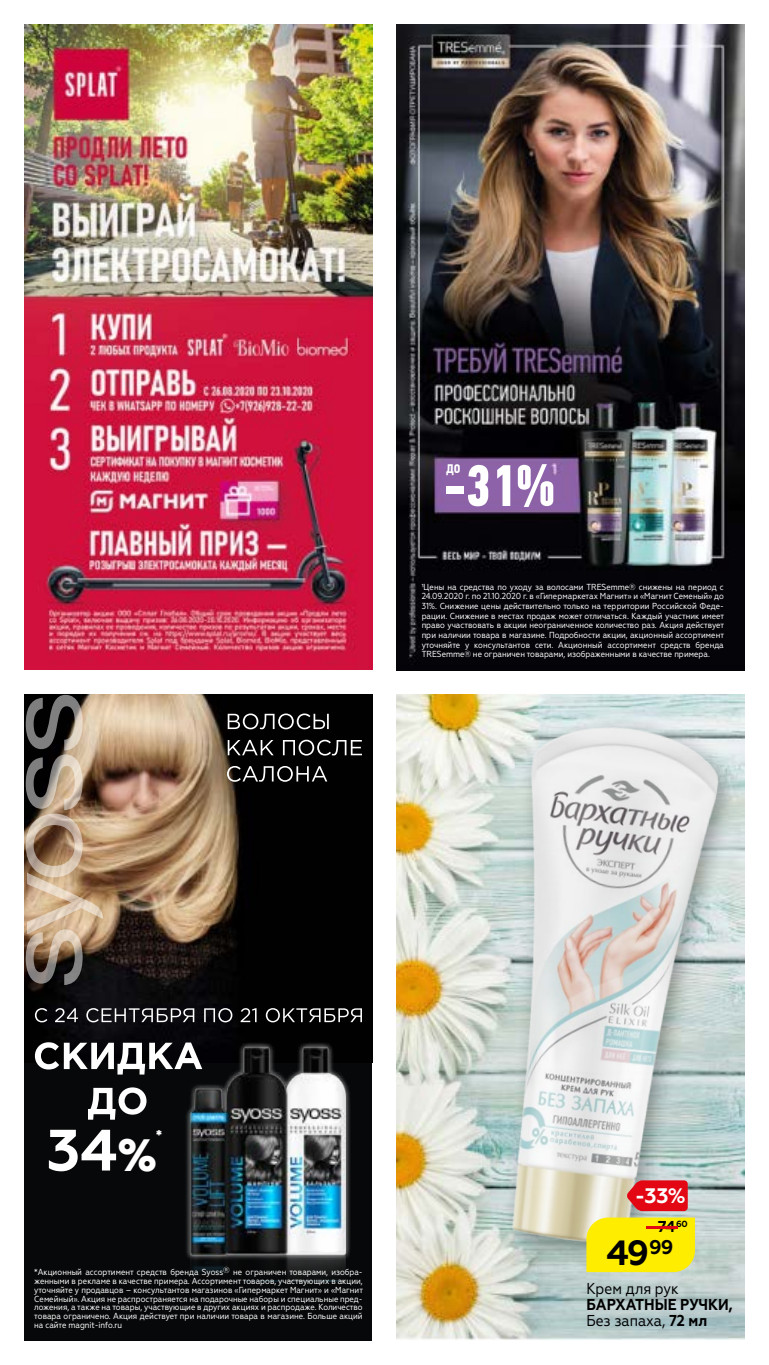
<style>
.page{position:relative;width:769px;height:1365px;background:#fff}
.page>*{position:absolute;margin:0;border:0;box-sizing:border-box;transform-origin:0 0}
.t1{font:700 58.62px "PF Din Text Comp Pro";color:#fff}
.t2{font:700 58.1px "Geometria";color:#fff}
.t3{font:700 35px "Geometria";color:#000}
.t4{font:700 21px "Geometria";color:#fff}
.t5{font:500 17.5px "PF Din Text Comp Pro";color:#fff}
.t6{font:15.75px/15.8px "Geometria Narrow";color:#000}
.t7{font:700 15.75px "Geometria";color:#000}
.t8{font:800 14.35px "Geometria";color:#fff}
.t9{font:700 8.92px "Geometria";color:#000}
.t10{font:8.75px/9.6px "Geometria Narrow";color:#fff;text-align:justify}
.s1{font-weight:800;font-size:45.32px}
.s2{font-size:15.75px;color:#e30613}
.s3{font-weight:700}
</style>
<div class="page">
<img style="left:25px;top:25px;width:347px;height:645px">
<img style="left:397px;top:25px;width:347px;height:645px">
<div style="left:25px;top:1056px;width:347px;height:283px;background:#070809"></div>
<img style="left:25px;top:694px;width:347px;height:362px">
<svg style="left:26px;top:694px;width:77px;height:290px;background:#927e6b"></svg>
<img style="left:169px;top:1040px;width:192px;height:241px">
<svg style="left:35px;top:1042px;width:167px;height:32px"></svg>
<svg style="left:88px;top:1087px;width:59px;height:32px"></svg>
<svg style="left:35px;top:1008px;width:12px;height:14px"></svg>
<svg style="left:55px;top:1008px;width:23px;height:14px"></svg>
<svg style="left:86px;top:1008px;width:108px;height:14px;background:#4f4f52"></svg>
<svg style="left:204px;top:1008px;width:28px;height:14px"></svg>
<svg style="left:241px;top:1008px;width:16px;height:14px"></svg>
<svg style="left:266px;top:1008px;width:96px;height:14px"></svg>
<svg style="left:228px;top:713px;width:101px;height:16px;background:#464646"></svg>
<svg style="left:228px;top:739px;width:46px;height:16px"></svg>
<svg style="left:283px;top:739px;width:79px;height:16px"></svg>
<svg style="left:227px;top:766px;width:100px;height:15px"></svg>
<img style="left:397px;top:694px;width:347px;height:645px">
<img style="left:444px;top:698px;width:300px;height:582px">
<svg style="left:627px;top:1180px;width:61px;height:30px;background:#e01923"></svg>
<div style="left:586px;top:1217px;width:109px;height:54px;background:#ffed00"></div>
<p class="t5" style="left:446px;top:456px;width:16px">до</p>
<p class="t1" style="left:443px;top:450px;width:113px">-31%</p>
<p class="t10" style="left:422px;top:582px;width:304px">¹Цены на средства по уходу за волосами TRESemme® снижены на период с 24.09.2020 г. по 21.10.2020 г. в «Гипермаркетах Магнит» и «Магнит Семеный» до 31%. Снижение цены действительно только на территории Российской Феде&shy;рации. Снижение в местах продаж может отличаться. Каждый участник имеет право участвовать в акции неограниченное количество раз. Акция действует при наличии товара в магазине. Подробности акции, акционный ассортимент уточняйте у консультантов сети. Акционный ассортимент средств бренда TRESemme® не ограничен товарами, изображенными в качестве примера.</p>
<p class="t2" style="left:47px;top:1115px;width:111px">34<span class="s1">%</span></p>
<p class="t8" style="left:156px;top:1125px;width:7px">*</p>
<p class="t10" style="left:34px;top:1267px;width:330px;line-height:8.8px">*Акционный ассортимент средств бренда Syoss® не ограничен товарами, изобра&shy;женными в рекламе в качестве примера. Ассортимент товаров, участвующих в акции, уточняйте у продавцов – консультантов магазинов «Гипермаркет Магнит» и «Магнит Семейный». Акция не распространяется на подарочные наборы и специальные пред&shy;ложения, а также на товары, участвующие в других акциях и распродаже. Количество товара ограничено. Акция действует при наличии товара в магазине. Больше акций на сайте magnit-info.ru</p>
<p class="t4" style="left:635px;top:1183px;width:52px">-33%</p>
<p class="t3" style="left:607px;top:1231px;width:68px">49<sup>99</sup></p>
<p class="t9" style="left:636px;top:1218px;width:53px"><span class="s2">-</span>60</p>
<p class="t7" style="left:658px;top:1216px;width:19px">74</p>
<p class="t6" style="left:586px;top:1280px;width:148px">Крем для рук<br><span class="s3">БАРХАТНЫЕ РУЧКИ,<br></span>Без запаха, <span class="s3">72 мл</span></p>
</div>
